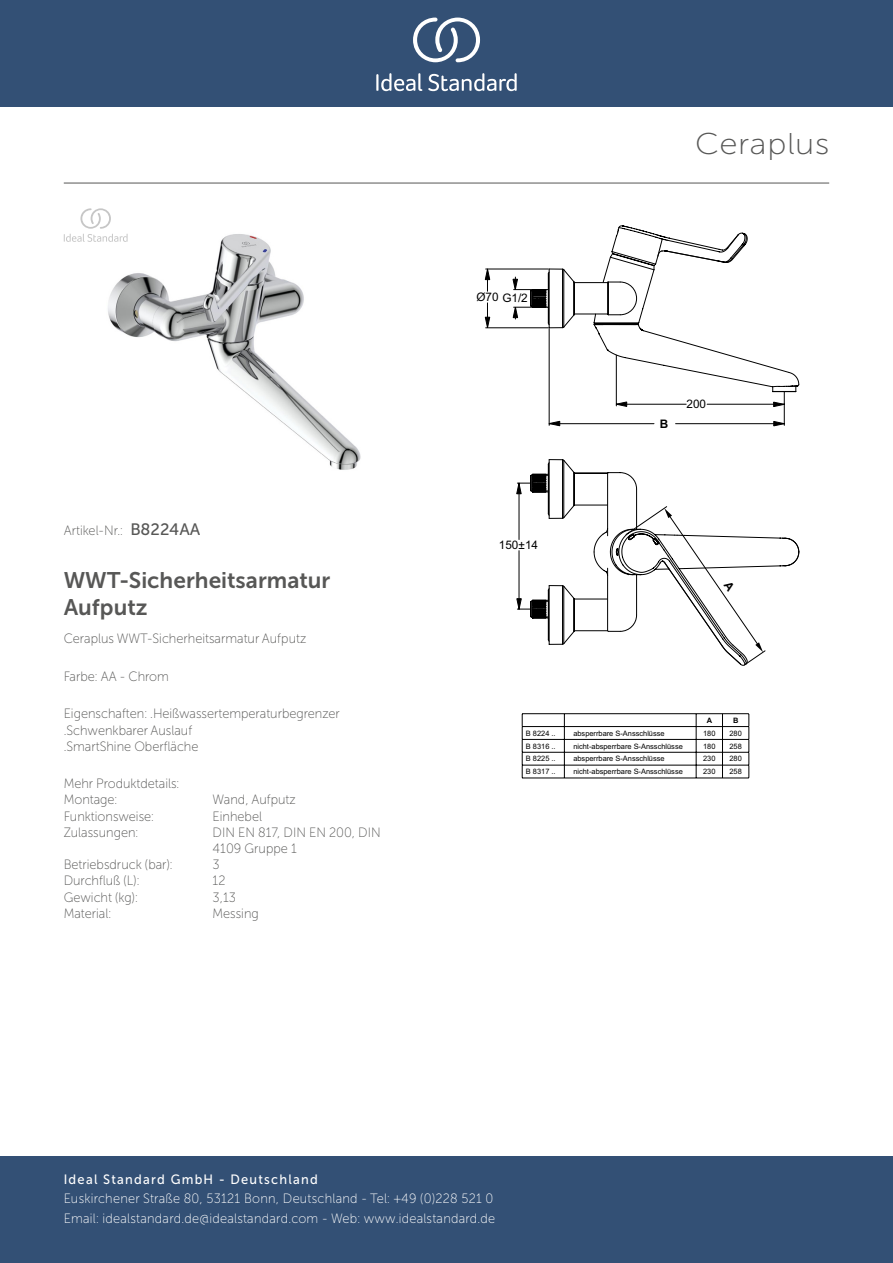
<style>
.page{position:relative;width:893px;height:1263px;background:#fff}
.page>*{position:absolute;margin:0;border:0;box-sizing:border-box;transform-origin:0 0}
._001_Produkttyp{font:30px "Museo Sans Cyrl 100";letter-spacing:.02em;color:#575756;scale:1.1 1}
.t1{font:22.5px/27px "Museo Sans Cyrl 700";color:#575756}
.t2{font:13.5px/19.5px "Museo Sans Cyrl 100";letter-spacing:.02em;color:#fff;scale:.95 1}
.Features{font:13.5px/16.2px "Museo Sans Cyrl 100";color:#575756;scale:.95 1}
.Accreditations{font:13.5px/16.2px "Museo Sans Cyrl 100";color:#575756;scale:.95 1}
.Marketing_Descriptio{font:13.5px "Museo Sans Cyrl 100";color:#575756;scale:.95 1}
.t3{font:13.5px "Museo Sans Cyrl 500";letter-spacing:.1em;color:#fff;scale:.95 1}
.Operation_Type{font:13.5px "Museo Sans Cyrl 100";color:#575756;scale:.95 1}
.Mounting{font:13.5px "Museo Sans Cyrl 100";color:#575756;scale:.95 1}
.Operation_Pressure{font:13.5px "Museo Sans Cyrl 100";color:#575756;scale:.95 1}
.sku{font:13.5px "Museo Sans Cyrl 100";color:#575756;scale:.95 1}
.Net_Weight__kg{font:13.5px "Museo Sans Cyrl 100";color:#575756;scale:.95 1}
.Material{font:13.5px "Museo Sans Cyrl 100";color:#575756;scale:.95 1}
.Flow_Rate__litre{font:13.5px "Museo Sans Cyrl 100";color:#575756;scale:.95 1}
.Colour{font:13.5px "Museo Sans Cyrl 100";color:#575756;scale:.95 1}
.t4{font:11.7px "Arial";color:#000}
.t5{font:700 11.7px "Arial";color:#000}
.t6{font:7.5px/12.9px "Arial";color:#000}
.t7{font:700 7.5px "Arial";color:#000}
.s1{font-family:"Museo Sans Cyrl 500";font-size:16.5px}
</style>
<div class="page">
<div style="left:0;top:1157px;width:893px;height:106px;background:#335075"></div>
<div style="left:0;top:0;width:893px;height:107px;background:#335075"></div>
<svg style="left:428px;top:73px;width:89px;height:18px"></svg>
<svg style="left:376px;top:73px;width:46px;height:18px"></svg>
<svg style="left:413px;top:18px;width:67px;height:44px"></svg>
<hr style="left:64px;top:183px;width:765px;height:1px;background:#575756">
<hr style="left:522px;top:713px;width:42px;height:1px;background:#000">
<hr style="left:522px;top:726px;width:42px;height:1px;background:#000">
<hr style="left:522px;top:739px;width:42px;height:1px;background:#000">
<hr style="left:522px;top:752px;width:42px;height:1px;background:#000">
<hr style="left:522px;top:765px;width:42px;height:1px;background:#000">
<svg style="left:522px;top:714px;width:1px;height:64px"></svg>
<svg style="left:564px;top:714px;width:1px;height:64px"></svg>
<hr style="left:522px;top:778px;width:42px;height:1px;background:#000">
<hr style="left:564px;top:713px;width:132px;height:1px;background:#000">
<hr style="left:564px;top:726px;width:132px;height:1px;background:#000">
<hr style="left:564px;top:739px;width:132px;height:1px;background:#000">
<hr style="left:564px;top:752px;width:132px;height:1px;background:#000">
<hr style="left:564px;top:765px;width:132px;height:1px;background:#000">
<hr style="left:564px;top:778px;width:132px;height:1px;background:#000">
<svg style="left:696px;top:713px;width:54px;height:66px"></svg>
<svg style="left:485px;top:238px;width:300px;height:371px"></svg>
<svg style="left:616px;top:401px;width:11px;height:6px"></svg>
<svg style="left:773px;top:402px;width:12px;height:5px"></svg>
<svg style="left:549px;top:421px;width:11px;height:5px"></svg>
<svg style="left:773px;top:421px;width:12px;height:5px"></svg>
<svg style="left:516px;top:598px;width:6px;height:12px"></svg>
<svg style="left:516px;top:483px;width:6px;height:11px"></svg>
<svg style="left:485px;top:317px;width:5px;height:11px"></svg>
<svg style="left:485px;top:269px;width:5px;height:11px"></svg>
<svg style="left:512px;top:279px;width:6px;height:11px"></svg>
<svg style="left:513px;top:307px;width:5px;height:12px"></svg>
<img style="left:108px;top:234px;width:253px;height:236px">
<svg style="left:64px;top:208px;width:64px;height:34px"></svg>
<svg style="left:531px;top:473px;width:235px;height:192px"></svg>
<p class="sku" style="left:64px;top:524px;width:145px">Artikel-Nr.: <span class="s1">B8224AA</span></p>
<p class="t1" style="left:64px;top:566px;width:268px">WWT-Sicherheitsarmatur<br>Aufputz</p>
<p class="Marketing_Descriptio" style="left:64px;top:632px;width:257px">Ceraplus WWT-Sicherheitsarmatur Aufputz</p>
<p class="Colour" style="left:64px;top:669px;width:112px">Farbe: AA - Chrom</p>
<p class="Features" style="left:64px;top:706px;width:292px">Eigenschaften: .Heißwassertemperaturbegrenzer .Schwenkbarer Auslauf<br>.SmartShine Oberfläche</p>
<p class="Features" style="left:64px;top:776px;width:123px">Mehr Produktdetails:</p>
<p class="Mounting" style="left:64px;top:793px;width:58px">Montage:</p>
<p class="Mounting" style="left:213px;top:793px;width:89px">Wand, Aufputz</p>
<p class="Operation_Type" style="left:64px;top:809px;width:96px">Funktionsweise:</p>
<p class="Operation_Type" style="left:213px;top:809px;width:53px">Einhebel</p>
<p class="Accreditations" style="left:64px;top:824px;width:80px">Zulassungen:</p>
<p class="Accreditations" style="left:213px;top:824px;width:178px">DIN EN 817, DIN EN 200, DIN<br>4109 Gruppe 1</p>
<p class="Operation_Pressure" style="left:64px;top:857px;width:116px">Betriebsdruck (bar):</p>
<p class="Operation_Pressure" style="left:213px;top:857px;width:9px">3</p>
<p class="Flow_Rate__litre" style="left:64px;top:874px;width:81px">Durchfluß (L):</p>
<p class="Flow_Rate__litre" style="left:213px;top:874px;width:15px">12</p>
<p class="Net_Weight__kg" style="left:64px;top:890px;width:79px">Gewicht (kg):</p>
<p class="Net_Weight__kg" style="left:213px;top:890px;width:26px">3,13</p>
<p class="Material" style="left:64px;top:906px;width:51px">Material:</p>
<p class="Material" style="left:213px;top:906px;width:50px">Messing</p>
<p class="t4" style="left:476px;top:291px;width:53px">Ø70 G1/2</p>
<p class="t4" style="left:499px;top:537px;width:41px">150±14</p>
<p class="_001_Produkttyp" style="left:695px;top:128px;width:123px">Ceraplus</p>
<p class="t5" style="left:660px;top:416px;width:10px">B</p>
<p class="t4" style="left:686px;top:396px;width:21px">200</p>
<p class="t7" style="left:707px;top:715px;width:7px">A</p>
<p class="t7" style="left:733px;top:715px;width:7px">B</p>
<p class="t6" style="left:573px;top:727px;width:111px">absperrbare S-Ansschlüsse nicht-absperrbare S-Ansschlüsse absperrbare S-Ansschlüsse nicht-absperrbare S-Ansschlüsse</p>
<p class="t6" style="left:526px;top:727px;width:31px">B 8224 ..</p>
<p class="t6" style="left:703px;top:727px;width:14px">180</p>
<p class="t6" style="left:729px;top:727px;width:14px">280</p>
<p class="t6" style="left:526px;top:739px;width:31px">B 8316 ..</p>
<p class="t6" style="left:703px;top:739px;width:14px">180</p>
<p class="t6" style="left:729px;top:739px;width:14px">258</p>
<p class="t6" style="left:526px;top:752px;width:31px">B 8225 ..</p>
<p class="t6" style="left:703px;top:752px;width:14px">230</p>
<p class="t6" style="left:729px;top:752px;width:14px">280</p>
<p class="t6" style="left:526px;top:765px;width:31px">B 8317 ..</p>
<p class="t6" style="left:703px;top:765px;width:14px">230</p>
<p class="t6" style="left:729px;top:765px;width:14px">258</p>
<h3 class="t3" style="left:64px;top:1172px;width:269px">Ideal Standard GmbH - Deutschland</h3>
<h3 class="t2" style="left:64px;top:1189px;width:456px">Euskirchener Straße 80, 53121 Bonn, Deutschland - Tel: +49 (0)228 521 0<br>Email: idealstandard.de@idealstandard.com - Web: www.idealstandard.de</h3>
</div>
